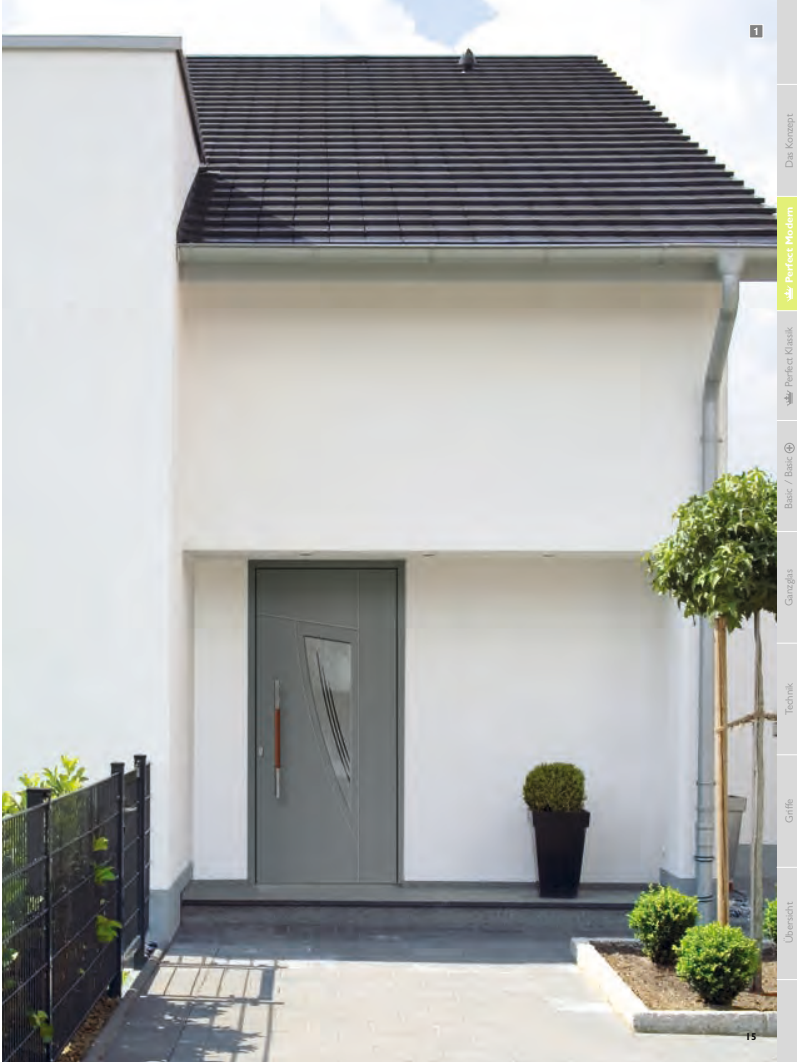
<style>
.page{position:relative;width:797px;height:1062px;background:#fff}
.page>*{position:absolute;margin:0;border:0;box-sizing:border-box;transform-origin:0 0}
.t1{font:10.62px "Gill Sans MT Std";color:#999}
.t2{font:700 10.62px "Gill Sans MT Std";letter-spacing:-.005em;color:#fff}
.t3{font:700 10px "Gill Sans MT Std";color:#131413}
.t4{font:500 10px "Europa Gro SBOP";color:#fff}
</style>
<div class="page">
<img style="left:2px;top:0;width:774px;height:1061px">
<div style="left:749px;top:25px;width:13px;height:13px;background:#818181"></div>
<div style="left:749px;top:24px;width:14px;height:14px;border:1px solid #fff"></div>
<div style="left:776px;top:0;width:20px;height:1061px;background:#d9d9d9"></div>
<svg style="left:786px;top:445px;width:6px;height:6px"></svg>
<div style="left:784px;top:443px;width:10px;height:10px;border:1px solid #999;border-radius:50%"></div>
<div style="left:776px;top:196px;width:20px;height:115px;background:#e3f078"></div>
<svg style="left:784px;top:390px;width:8px;height:16px"></svg>
<svg style="left:784px;top:285px;width:8px;height:17px"></svg>
<svg style="left:776px;top:196px;width:20px;height:1px"></svg>
<svg style="left:776px;top:84px;width:20px;height:1px"></svg>
<svg style="left:776px;top:310px;width:20px;height:1px"></svg>
<svg style="left:776px;top:420px;width:20px;height:1px"></svg>
<svg style="left:776px;top:531px;width:20px;height:1px"></svg>
<svg style="left:777px;top:643px;width:19px;height:1px"></svg>
<svg style="left:777px;top:754px;width:19px;height:1px"></svg>
<svg style="left:776px;top:867px;width:20px;height:1px"></svg>
<svg style="left:776px;top:979px;width:20px;height:1px"></svg>
<p class="t4" style="left:753px;top:25px;width:7px">1</p>
<p class="t1" style="left:782px;top:168px;width:56px;rotate:-90deg">Das Konzept</p>
<p class="t2" style="left:782px;top:283px;width:78px;rotate:-90deg">Perfect Modern</p>
<p class="t1" style="left:782px;top:387px;width:62px;rotate:-90deg">Perfect Klassik</p>
<p class="t1" style="left:782px;top:509px;width:55px;rotate:-90deg">Basic / Basic</p>
<p class="t1" style="left:782px;top:606px;width:39px;rotate:-90deg">Ganzglas</p>
<p class="t1" style="left:782px;top:715px;width:34px;rotate:-90deg">Technik</p>
<p class="t1" style="left:782px;top:823px;width:26px;rotate:-90deg">Griffe</p>
<p class="t1" style="left:782px;top:943px;width:43px;rotate:-90deg">Übersicht</p>
<p class="t3" style="left:745px;top:1030px;width:13px">15</p>
</div>
